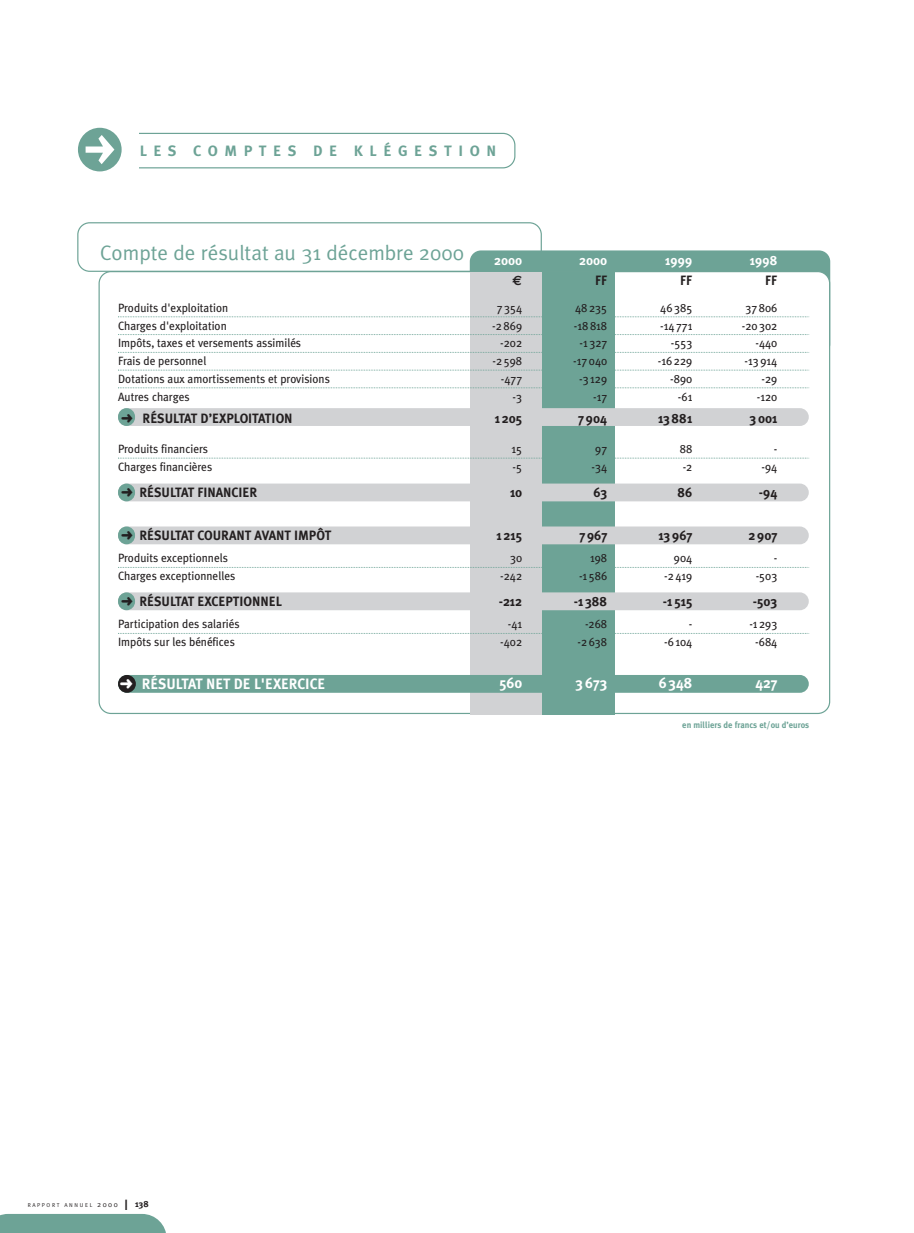
<style>
.page{position:relative;width:914px;height:1233px;background:#fff}
.page>*{position:absolute;margin:0;border:0;box-sizing:border-box;transform-origin:0 0}
.t1{font:54.6px "Mini Pics Directional RA";color:#6da396}
.t2{font:21px "Meta Plus Normal";color:#6da396}
.t3{font:700 15px "Meta Plus";color:#fff;scale:.95 1}
.t4{font:700 15px "Meta Plus";letter-spacing:.44em;color:#6da396}
.t5{font:700 13.5px "Meta Plus";color:#231f20;scale:.95 1}
.t6{font:700 13.5px "Meta Plus";color:#fff;scale:.95 1}
.t7{font:700 13.5px "Euro Sans";color:#231f20;scale:.95 1}
.t8{font:12px "Meta Plus";color:#231f20;scale:.95 1}
.t9{font:700 9px "Meta Plus";color:#6da396;scale:.95 1}
.t10{font:5.7px "Meta Plus Normal";letter-spacing:.285em;color:#231f20}
.s1{font-size:7.5px}
.s2{font-family:"Meta Plus";font-size:15px}
.s3{font-family:"Meta Plus";font-weight:700;font-size:9px}
</style>
<div class="page">
<div style="left:0;top:1214px;width:166px;height:19px;background:#6da396"></div>
<svg style="left:139px;top:133px;width:376px;height:35px"></svg>
<svg style="left:77px;top:222px;width:465px;height:50px"></svg>
<div style="left:470px;top:250px;width:360px;height:105px;background:#6da396;border-radius:11px"></div>
<svg style="left:98px;top:271px;width:732px;height:443px"></svg>
<div style="left:470px;top:272px;width:73px;height:442px;background:#d1d2d4"></div>
<div style="left:542px;top:272px;width:72px;height:442px;background:#6da396"></div>
<div style="left:118px;top:408px;width:690px;height:18px;background:#d1d2d4;border-radius:9px"></div>
<div style="left:118px;top:408px;width:17px;height:18px;background:#6da396;border-radius:8px"></div>
<div style="left:118px;top:484px;width:690px;height:17px;background:#d1d2d4;border-radius:9px"></div>
<div style="left:118px;top:484px;width:17px;height:17px;background:#6da396;border-radius:8px"></div>
<div style="left:118px;top:527px;width:690px;height:17px;background:#d1d2d4;border-radius:9px"></div>
<div style="left:118px;top:527px;width:17px;height:17px;background:#6da396;border-radius:8px"></div>
<div style="left:118px;top:592px;width:690px;height:18px;background:#d1d2d4;border-radius:9px"></div>
<div style="left:118px;top:592px;width:17px;height:18px;background:#6da396;border-radius:8px"></div>
<div style="left:118px;top:675px;width:690px;height:18px;background:#6da396;border-radius:9px"></div>
<div style="left:118px;top:675px;width:18px;height:18px;background:#231f20;border-radius:50%"></div>
<svg style="left:118px;top:316px;width:691px;height:1px"></svg>
<svg style="left:118px;top:334px;width:691px;height:1px"></svg>
<svg style="left:118px;top:352px;width:691px;height:1px"></svg>
<svg style="left:118px;top:370px;width:691px;height:1px"></svg>
<svg style="left:118px;top:387px;width:691px;height:1px"></svg>
<svg style="left:118px;top:458px;width:691px;height:1px"></svg>
<svg style="left:118px;top:567px;width:691px;height:1px"></svg>
<svg style="left:118px;top:633px;width:691px;height:1px"></svg>
<h1 class="t1" style="left:76px;top:121px;width:50px">*</h1>
<p class="t4" style="left:140px;top:146px;width:358px">LES COMPTES DE KLÉGESTION</p>
<h2 class="t2" style="left:100px;top:245px;width:365px">Compte de résultat au 31 décembre 2000</h2>
<p class="t6" style="left:494px;top:256px;width:31px">2000</p>
<p class="t6" style="left:579px;top:256px;width:31px">2000</p>
<p class="t6" style="left:665px;top:256px;width:30px">1999</p>
<p class="t6" style="left:750px;top:256px;width:30px">1998</p>
<p class="t7" style="left:512px;top:272px;width:12px">€</p>
<p class="t5" style="left:595px;top:275px;width:14px">FF</p>
<p class="t5" style="left:680px;top:275px;width:14px">FF</p>
<p class="t5" style="left:765px;top:275px;width:14px">FF</p>
<p class="t8" style="left:118px;top:303px;width:117px">Produits d'exploitation</p>
<p class="t8" style="left:496px;top:303px;width:28px">7 354</p>
<p class="t8" style="left:575px;top:303px;width:35px">48 235</p>
<p class="t8" style="left:660px;top:303px;width:35px">46 385</p>
<p class="t8" style="left:745px;top:303px;width:35px">37 806</p>
<p class="t8" style="left:118px;top:321px;width:116px">Charges d'exploitation</p>
<p class="t8" style="left:492px;top:321px;width:33px">-2 869</p>
<p class="t8" style="left:574px;top:321px;width:37px">-18 818</p>
<p class="t8" style="left:660px;top:321px;width:35px">-14 771</p>
<p class="t8" style="left:741px;top:321px;width:39px">-20 302</p>
<p class="t8" style="left:118px;top:339px;width:194px">Impôts, taxes et versements assimilés</p>
<p class="t8" style="left:500px;top:339px;width:25px">-202</p>
<p class="t8" style="left:579px;top:339px;width:31px">-1 327</p>
<p class="t8" style="left:670px;top:339px;width:24px">-553</p>
<p class="t8" style="left:755px;top:339px;width:25px">-440</p>
<p class="t8" style="left:118px;top:357px;width:95px">Frais de personnel</p>
<p class="t8" style="left:492px;top:357px;width:33px">-2 598</p>
<p class="t8" style="left:573px;top:357px;width:37px">-17 040</p>
<p class="t8" style="left:658px;top:357px;width:38px">-16 229</p>
<p class="t8" style="left:744px;top:357px;width:36px">-13 914</p>
<p class="t8" style="left:118px;top:374px;width:224px">Dotations aux amortissements et provisions</p>
<p class="t8" style="left:501px;top:374px;width:24px">-477</p>
<p class="t8" style="left:579px;top:374px;width:31px">-3 129</p>
<p class="t8" style="left:670px;top:374px;width:25px">-890</p>
<p class="t8" style="left:761px;top:374px;width:18px">-29</p>
<p class="t8" style="left:118px;top:392px;width:77px">Autres charges</p>
<p class="t8" style="left:512px;top:392px;width:12px">-3</p>
<p class="t8" style="left:593px;top:392px;width:16px">-17</p>
<p class="t8" style="left:678px;top:392px;width:17px">-61</p>
<p class="t8" style="left:757px;top:392px;width:23px">-120</p>
<p class="t5" style="left:121px;top:413px;width:182px">➜ RÉSULTAT D’EXPLOITATION</p>
<p class="t5" style="left:495px;top:413px;width:30px">1 205</p>
<p class="t5" style="left:578px;top:413px;width:32px">7 904</p>
<p class="t5" style="left:658px;top:413px;width:38px">13 881</p>
<p class="t5" style="left:749px;top:413px;width:31px">3 001</p>
<p class="t8" style="left:118px;top:445px;width:96px">Produits financiers</p>
<p class="t8" style="left:511px;top:445px;width:13px">15</p>
<p class="t8" style="left:595px;top:445px;width:14px">97</p>
<p class="t8" style="left:679px;top:445px;width:15px">88</p>
<p class="t8" style="left:773px;top:445px;width:5px">-</p>
<p class="t8" style="left:118px;top:462px;width:101px">Charges financières</p>
<p class="t8" style="left:512px;top:462px;width:12px">-5</p>
<p class="t8" style="left:591px;top:462px;width:18px">-34</p>
<p class="t8" style="left:682px;top:462px;width:12px">-2</p>
<p class="t8" style="left:761px;top:462px;width:18px">-94</p>
<p class="t5" style="left:121px;top:488px;width:145px">➜ RÉSULTAT FINANCIER</p>
<p class="t5" style="left:510px;top:488px;width:14px">10</p>
<p class="t5" style="left:593px;top:488px;width:16px">63</p>
<p class="t5" style="left:677px;top:488px;width:17px">86</p>
<p class="t5" style="left:758px;top:488px;width:21px">-94</p>
<p class="t5" style="left:121px;top:531px;width:223px">➜ RÉSULTAT COURANT AVANT IMPÔT</p>
<p class="t5" style="left:496px;top:531px;width:29px">1 215</p>
<p class="t5" style="left:579px;top:531px;width:31px">7 967</p>
<p class="t5" style="left:658px;top:531px;width:37px">13 967</p>
<p class="t5" style="left:748px;top:531px;width:32px">2 907</p>
<p class="t8" style="left:118px;top:554px;width:117px">Produits exceptionnels</p>
<p class="t8" style="left:510px;top:554px;width:14px">30</p>
<p class="t8" style="left:590px;top:554px;width:20px">198</p>
<p class="t8" style="left:674px;top:554px;width:21px">904</p>
<p class="t8" style="left:773px;top:554px;width:5px">-</p>
<p class="t8" style="left:118px;top:572px;width:125px">Charges exceptionnelles</p>
<p class="t8" style="left:500px;top:572px;width:25px">-242</p>
<p class="t8" style="left:579px;top:572px;width:31px">-1 586</p>
<p class="t8" style="left:664px;top:572px;width:31px">-2 419</p>
<p class="t8" style="left:755px;top:572px;width:24px">-503</p>
<p class="t5" style="left:121px;top:597px;width:171px">➜ RÉSULTAT EXCEPTIONNEL</p>
<p class="t5" style="left:498px;top:597px;width:26px">-212</p>
<p class="t5" style="left:574px;top:597px;width:37px">-1 388</p>
<p class="t5" style="left:663px;top:597px;width:32px">-1 515</p>
<p class="t5" style="left:753px;top:597px;width:27px">-503</p>
<p class="t8" style="left:118px;top:620px;width:129px">Participation des salariés</p>
<p class="t8" style="left:508px;top:620px;width:17px">-41</p>
<p class="t8" style="left:585px;top:620px;width:25px">-268</p>
<p class="t8" style="left:688px;top:620px;width:5px">-</p>
<p class="t8" style="left:749px;top:620px;width:31px">-1 293</p>
<p class="t8" style="left:118px;top:638px;width:124px">Impôts sur les bénéfices</p>
<p class="t8" style="left:500px;top:638px;width:25px">-402</p>
<p class="t8" style="left:577px;top:638px;width:33px">-2 638</p>
<p class="t8" style="left:664px;top:638px;width:31px">-6 104</p>
<p class="t8" style="left:755px;top:638px;width:25px">-684</p>
<p class="t3" style="left:120px;top:679px;width:217px">➜ RÉSULTAT NET DE L'EXERCICE</p>
<p class="t3" style="left:499px;top:677px;width:26px">560</p>
<p class="t3" style="left:576px;top:677px;width:34px">3673</p>
<p class="t3" style="left:658px;top:677px;width:37px">6 348</p>
<p class="t3" style="left:755px;top:677px;width:25px">427</p>
<p class="t9" style="left:682px;top:721px;width:135px">en milliers de francs et/ou d’euros</p>
<p class="t10" style="left:28px;top:1203px;width:123px">RAPPORT ANNUEL <span class="s1">2000</span> <span class="s2">I</span> <span class="s3">138</span></p>
</div>
